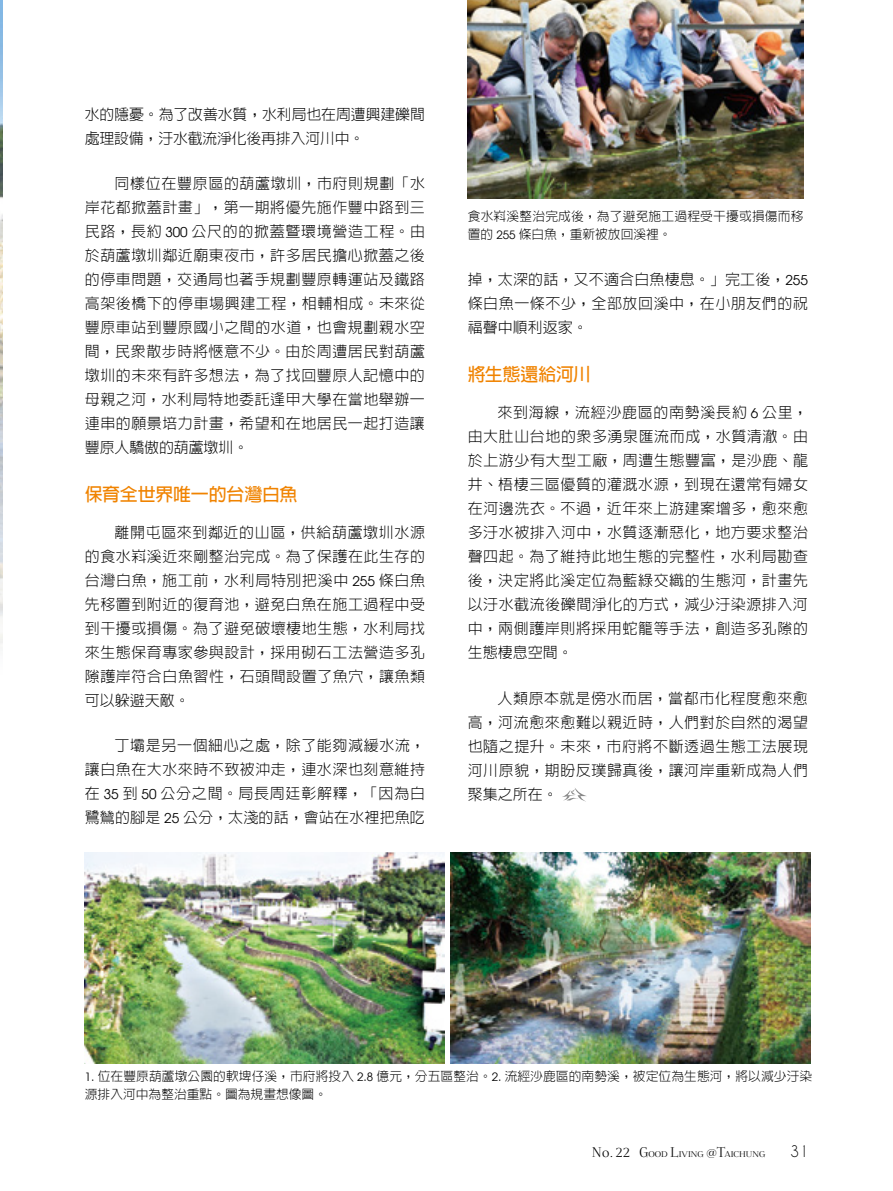
<style>
.page{position:relative;width:893px;height:1191px;background:#fff}
.page>*{position:absolute;margin:0;border:0;box-sizing:border-box;transform-origin:0 0}
.t1{font:700 18px "AR Hei B5";letter-spacing:-.015em;color:#f08300}
.t2{font:300 15px/24px "AR Hei B5";letter-spacing:.035em;color:#000;text-align:justify}
.t3{font:300 15px/24px "AR Hei B5";letter-spacing:-.005em;color:#000}
.t4{font:15px "Caviar Dreams";color:#000}
.t5{font:300 12.75px/18px "AR Hei B5";letter-spacing:.005em;color:#000}
.t6{font:7.95px "Foglihten PCS Petitecaps";color:#000;scale:1.25 1}
.s1{font-family:"Avant Garde";font-weight:400;font-size:13.5px}
.s2{font-family:"Avant Garde";font-weight:400;font-size:11.4px}
.s3{font-family:"Avant Garde";font-weight:400;font-size:12.15px}
.s4{font-size:13.5px}
.s5{font-family:"Foglihten";font-size:13.5px}
.s6{font-size:11.1px}
</style>
<div class="page">
<img style="left:0;top:0;width:2px;height:644px">
<svg style="left:562px;top:788px;width:25px;height:13px"></svg>
<img style="left:85px;top:853px;width:360px;height:210px">
<img style="left:468px;top:0;width:336px;height:198px">
<img style="left:450px;top:853px;width:360px;height:210px">
<p class="t3" style="left:85px;top:102px;width:342px">水的隱憂。為了改善水質，水利局也在周遭興建礫間處理設備，汙水截流淨化後再排入河川中。</p>
<p class="t2" style="left:85px;top:171px;width:342px;text-indent:30px">同樣位在豐原區的葫蘆墩圳，市府則規劃「水岸花都掀蓋計畫」，第一期將優先施作豐中路到三民路，長約 <span class="s1">300</span> 公尺的的掀蓋暨環境營造工程。由於葫蘆墩圳鄰近廟東夜市，許多居民擔心掀蓋之後的停車問題，交通局也著手規劃豐原轉運站及鐵路高架後橋下的停車場興建工程，相輔相成。未來從豐原車站到豐原國小之間的水道，也會規劃親水空間，民眾散步時將愜意不少。由於周遭居民對葫蘆墩圳的未來有許多想法，為了找回豐原人記憶中的母親之河，水利局特地委託逢甲大學在當地舉辦一連串的願景培力計畫，希望和在地居民一起打造讓豐原人驕傲的葫蘆墩圳。</p>
<p class="t1" style="left:85px;top:485px;width:214px">保育全世界唯一的台灣白魚</p>
<p class="t2" style="left:85px;top:520px;width:342px;text-indent:30px">離開屯區來到鄰近的山區，供給葫蘆墩圳水源的食水嵙溪近來剛整治完成。為了保護在此生存的台灣白魚，施工前，水利局特別把溪中 <span class="s1">255</span> 條白魚先移置到附近的復育池，避免白魚在施工過程中受到干擾或損傷。為了避免破壞棲地生態，水利局找來生態保育專家參與設計，採用砌石工法營造多孔隙護岸符合白魚習性，石頭間設置了魚穴，讓魚類可以躲避天敵。</p>
<p class="t2" style="left:85px;top:733px;width:342px;text-indent:30px">丁壩是另一個細心之處，除了能夠減緩水流，讓白魚在大水來時不致被沖走，連水深也刻意維持在 <span class="s1">35</span> 到 <span class="s1">50</span> 公分之間。局長周廷彰解釋，「因為白鷺鷥的腳是 <span class="s1">25</span> 公分，太淺的話，會站在水裡把魚吃</p>
<p class="t5" style="left:468px;top:207px;width:337px">食水嵙溪整治完成後，為了避免施工過程受干擾或損傷而移置的 <span class="s2">255</span> 條白魚，重新被放回溪裡。</p>
<p class="t2" style="left:468px;top:268px;width:342px">掉，太深的話，又不適合白魚棲息。」完工後，<span class="s1">255</span>條白魚一條不少，全部放回溪中，在小朋友們的祝福聲中順利返家。</p>
<p class="t1" style="left:468px;top:365px;width:125px">將生態還給河川</p>
<p class="t2" style="left:468px;top:400px;width:342px;text-indent:30px">來到海線，流經沙鹿區的南勢溪長約 <span class="s1">6</span> 公里，由大肚山台地的眾多湧泉匯流而成，水質清澈。由於上游少有大型工廠，周遭生態豐富，是沙鹿、龍井、梧棲三區優質的灌溉水源，到現在還常有婦女在河邊洗衣。不過，近年來上游建案增多，愈來愈多汙水被排入河中，水質逐漸惡化，地方要求整治聲四起。為了維持此地生態的完整性，水利局勘查後，決定將此溪定位為藍綠交織的生態河，計畫先以汙水截流後礫間淨化的方式，減少汙染源排入河中，兩側護岸則將採用蛇籠等手法，創造多孔隙的生態棲息空間。</p>
<p class="t2" style="left:468px;top:686px;width:342px;text-indent:30px">人類原本就是傍水而居，當都市化程度愈來愈高，河流愈來愈難以親近時，人們對於自然的渴望也隨之提升。未來，市府將不斷透過生態工法展現河川原貌，期盼反璞歸真後，讓河岸重新成為人們聚集之所在。</p>
<p class="t5" style="left:85px;top:1067px;width:729px"><span class="s2">1</span><span class="s3">.</span> 位在豐原葫蘆墩公園的軟埤仔溪，市府將投入 <span class="s2">2</span><span class="s3">.</span><span class="s2">8</span> 億元，分五區整治。<span class="s2">2</span><span class="s3">.</span> 流經沙鹿區的南勢溪，被定位為生態河，將以減少汙染源排入河中為整治重點。圖為規畫想像圖。</p>
<p class="t6" style="left:592px;top:1150px;width:140px"><span class="s4">No.</span> <span class="s5">22</span> <span class="s4">G</span>OOD <span class="s4">L</span>IVING <span class="s6">@</span><span class="s4">T</span>AICHUNG</p>
<p class="t4" style="left:790px;top:1143px;width:20px">31</p>
</div>
